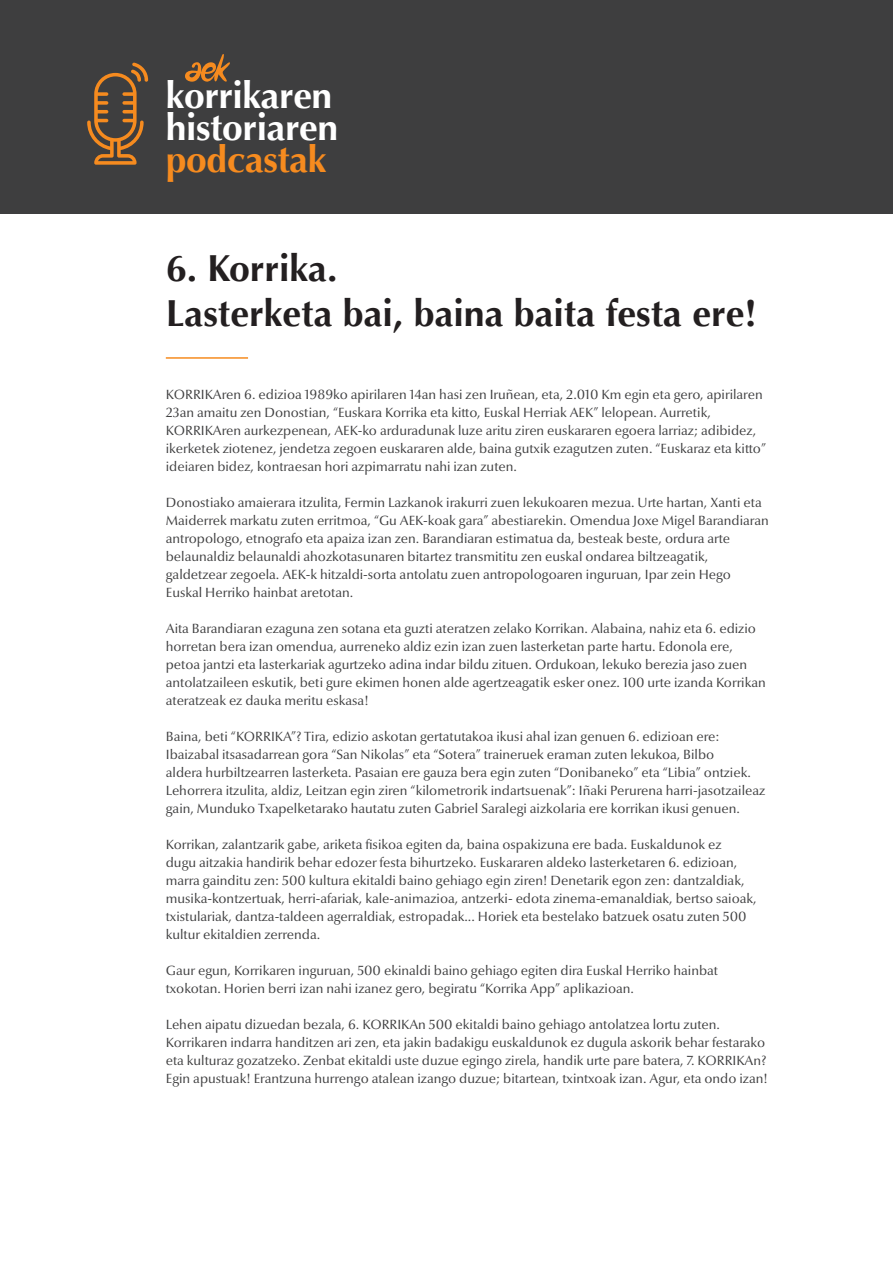
<style>
.page{position:relative;width:893px;height:1263px;background:#fff}
.page>*{position:absolute;margin:0;border:0;box-sizing:border-box;transform-origin:0 0}
.t1{font:700 37.5px/45px "Optima";color:#231f20}
.t2{font:700 37.35px/32.1px "Optima";letter-spacing:-.01em;color:#fff}
.t3{font:700 37.35px "Optima";letter-spacing:-.01em;color:#f68b1f}
.t4{font:13.5px/18px "Optima Nova LT Pro";color:#3e3e3f}
</style>
<div class="page">
<div style="left:0;top:0;width:893px;height:213px;background:#3e3e3f"></div>
<hr style="left:166px;top:357px;width:82px;height:2px;background:#f68b1f">
<svg style="left:87px;top:62px;width:61px;height:103px"></svg>
<svg style="left:185px;top:54px;width:45px;height:28px"></svg>
<h2 class="t2" style="left:166px;top:80px;width:174px">korrikaren historiaren</h2>
<h2 class="t3" style="left:166px;top:138px;width:162px">podcastak</h2>
<h1 class="t1" style="left:166px;top:246px;width:593px">6. Korrika.<br>Lasterketa bai, baina baita festa ere!</h1>
<p class="t4" style="left:166px;top:385px;width:602px">KORRIKAren 6. edizioa 1989ko apirilaren 14an hasi zen Iruñean, eta, 2.010 Km egin eta gero, apirilaren 23an amaitu zen Donostian, “Euskara Korrika eta kitto, Euskal Herriak AEK” lelopean. Aurretik, KORRIKAren aurkezpenean, AEK-ko arduradunak luze aritu ziren euskararen egoera larriaz; adibidez, ikerketek ziotenez, jendetza zegoen euskararen alde, baina gutxik ezagutzen zuten. “Euskaraz eta kitto” ideiaren bidez, kontraesan hori azpimarratu nahi izan zuten.</p>
<p class="t4" style="left:166px;top:493px;width:604px">Donostiako amaierara itzulita, Fermin Lazkanok irakurri zuen lekukoaren mezua. Urte hartan, Xanti eta Maiderrek markatu zuten erritmoa, “Gu AEK-koak gara” abestiarekin. Omendua Joxe Migel Barandiaran antropologo, etnografo eta apaiza izan zen. Barandiaran estimatua da, besteak beste, ordura arte belaunaldiz belaunaldi ahozkotasunaren bitartez transmititu zen euskal ondarea biltzeagatik, galdetzear zegoela. AEK-k hitzaldi-sorta antolatu zuen antropologoaren inguruan, Ipar zein Hego Euskal Herriko hainbat aretotan.</p>
<p class="t4" style="left:166px;top:619px;width:601px">Aita Barandiaran ezaguna zen sotana eta guzti ateratzen zelako Korrikan. Alabaina, nahiz eta 6. edizio horretan bera izan omendua, aurreneko aldiz ezin izan zuen lasterketan parte hartu. Edonola ere, petoa jantzi eta lasterkariak agurtzeko adina indar bildu zituen. Ordukoan, lekuko berezia jaso zuen antolatzaileen eskutik, beti gure ekimen honen alde agertzeagatik esker onez. 100 urte izanda Korrikan ateratzeak ez dauka meritu eskasa!</p>
<p class="t4" style="left:166px;top:727px;width:601px">Baina, beti “KORRIKA”? Tira, edizio askotan gertatutakoa ikusi ahal izan genuen 6. edizioan ere:<br>Ibaizabal itsasadarrean gora “San Nikolas” eta “Sotera” traineruek eraman zuten lekukoa, Bilbo<br>aldera hurbiltzearren lasterketa. Pasaian ere gauza bera egin zuten “Donibaneko” eta “Libia” ontziek.<br>Lehorrera itzulita, aldiz, Leitzan egin ziren “kilometrorik indartsuenak”: Iñaki Perurena harri-jasotzaileaz gain, Munduko Txapelketarako hautatu zuten Gabriel Saralegi aizkolaria ere korrikan ikusi genuen.</p>
<p class="t4" style="left:166px;top:835px;width:592px">Korrikan, zalantzarik gabe, ariketa fisikoa egiten da, baina ospakizuna ere bada. Euskaldunok ez<br>dugu aitzakia handirik behar edozer festa bihurtzeko. Euskararen aldeko lasterketaren 6. edizioan, marra gainditu zen: 500 kultura ekitaldi baino gehiago egin ziren! Denetarik egon zen: dantzaldiak, musika-kontzertuak, herri-afariak, kale-animazioa, antzerki- edota zinema-emanaldiak, bertso saioak, txistulariak, dantza-taldeen agerraldiak, estropadak... Horiek eta bestelako batzuek osatu zuten 500 kultur ekitaldien zerrenda.</p>
<p class="t4" style="left:166px;top:961px;width:554px">Gaur egun, Korrikaren inguruan, 500 ekinaldi baino gehiago egiten dira Euskal Herriko hainbat txokotan. Horien berri izan nahi izanez gero, begiratu “Korrika App” aplikazioan.</p>
<p class="t4" style="left:166px;top:1015px;width:603px">Lehen aipatu dizuedan bezala, 6. KORRIKAn 500 ekitaldi baino gehiago antolatzea lortu zuten.<br>Korrikaren indarra handitzen ari zen, eta jakin badakigu euskaldunok ez dugula askorik behar festarako eta kulturaz gozatzeko. Zenbat ekitaldi uste duzue egingo zirela, handik urte pare batera, 7. KORRIKAn?<br>Egin apustuak! Erantzuna hurrengo atalean izango duzue; bitartean, txintxoak izan. Agur, eta ondo izan!</p>
</div>
